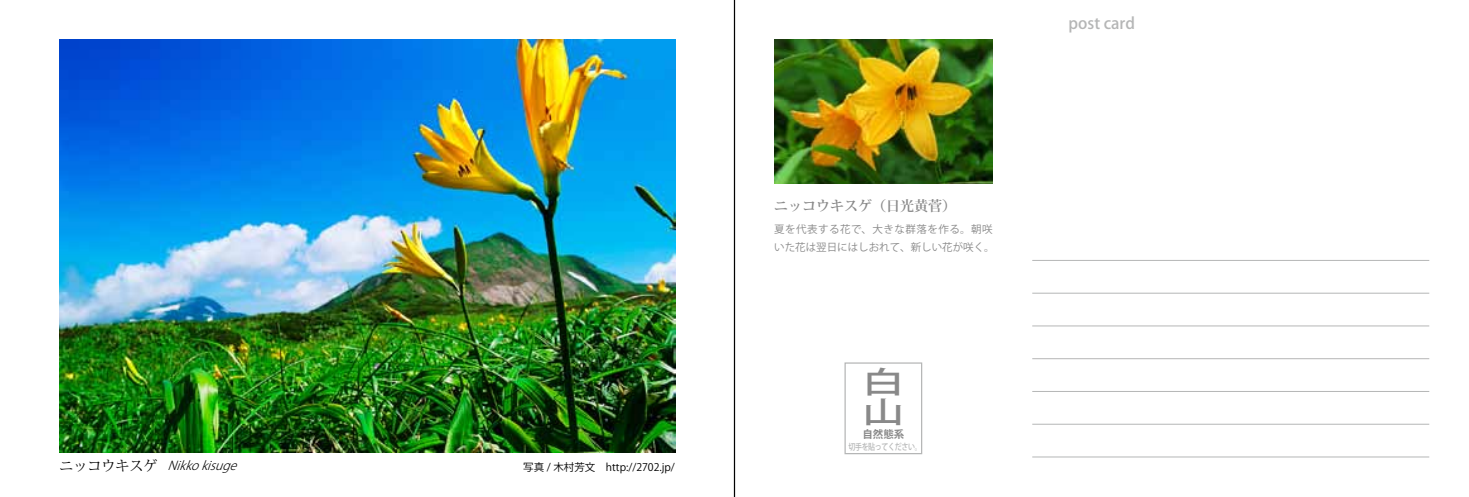
<style>
.page{position:relative;width:1469px;height:497px;background:#fff}
.page>*{position:absolute;margin:0;border:0;box-sizing:border-box;transform-origin:0 0}
.t1{font:500 29.75px "Koz Go Std";color:#898989;scale:1.4 1}
.t2{font:500 15.75px "Koz Go Std";color:#b5b6b6}
.t3{font:700 14px "Koz Min Std";color:#898989}
.t4{font:italic 300 12.25px "Koz Go Std";color:#000}
.t5{font:10.5px/18.4px "Koz Go Std";color:#898989}
.t6{font:10.5px "Koz Go Std";color:#000}
.t7{font:700 10.5px "Koz Go Std";color:#898989}
.t8{font:500 8.75px "Koz Go Std";letter-spacing:-.05em;color:#b5b6b6;scale:.8 1}
.s1{font-family:"Koz Min Std";font-weight:400;font-style:normal;font-size:14px}
</style>
<div class="page">
<hr style="left:1032px;top:260px;width:397px;height:1px;background:#b5b6b6">
<hr style="left:1032px;top:292px;width:397px;height:1px;background:#b5b6b6">
<hr style="left:1032px;top:325px;width:397px;height:1px;background:#b5b6b6">
<hr style="left:1032px;top:358px;width:397px;height:1px;background:#b5b6b6">
<hr style="left:1032px;top:390px;width:397px;height:1px;background:#b5b6b6">
<hr style="left:1032px;top:423px;width:397px;height:1px;background:#b5b6b6">
<hr style="left:1032px;top:456px;width:397px;height:1px;background:#b5b6b6">
<div style="left:844px;top:362px;width:78px;height:91px;border:1px solid #b5b6b6"></div>
<hr style="left:734px;top:0;width:1px;height:496px;background:#000">
<img style="left:60px;top:40px;width:615px;height:412px">
<img style="left:774px;top:40px;width:218px;height:144px">
<p class="t4" style="left:60px;top:457px;width:184px"><span class="s1">ニッコウキスゲ</span> Nikkokisuge</p>
<p class="t6" style="left:523px;top:460px;width:153px">写真 / 木村芳文　http://2702.jp/</p>
<h3 class="t3" style="left:774px;top:197px;width:183px">ニッコウキスゲ（日光黄菅）</h3>
<p class="t5" style="left:774px;top:220px;width:222px">夏を代表する花で、大きな群落を作る。朝咲いた花は翌日にはしおれて、新しい花が咲く。</p>
<h1 class="t1" style="left:862px;top:363px;width:31px">白</h1>
<p class="t7" style="left:862px;top:427px;width:43px">自然態系</p>
<h1 class="t1" style="left:862px;top:393px;width:31px">山</h1>
<p class="t8" style="left:848px;top:440px;width:93px">切手を貼ってください。</p>
<h2 class="t2" style="left:1068px;top:13px;width:68px">post card</h2>
</div>
